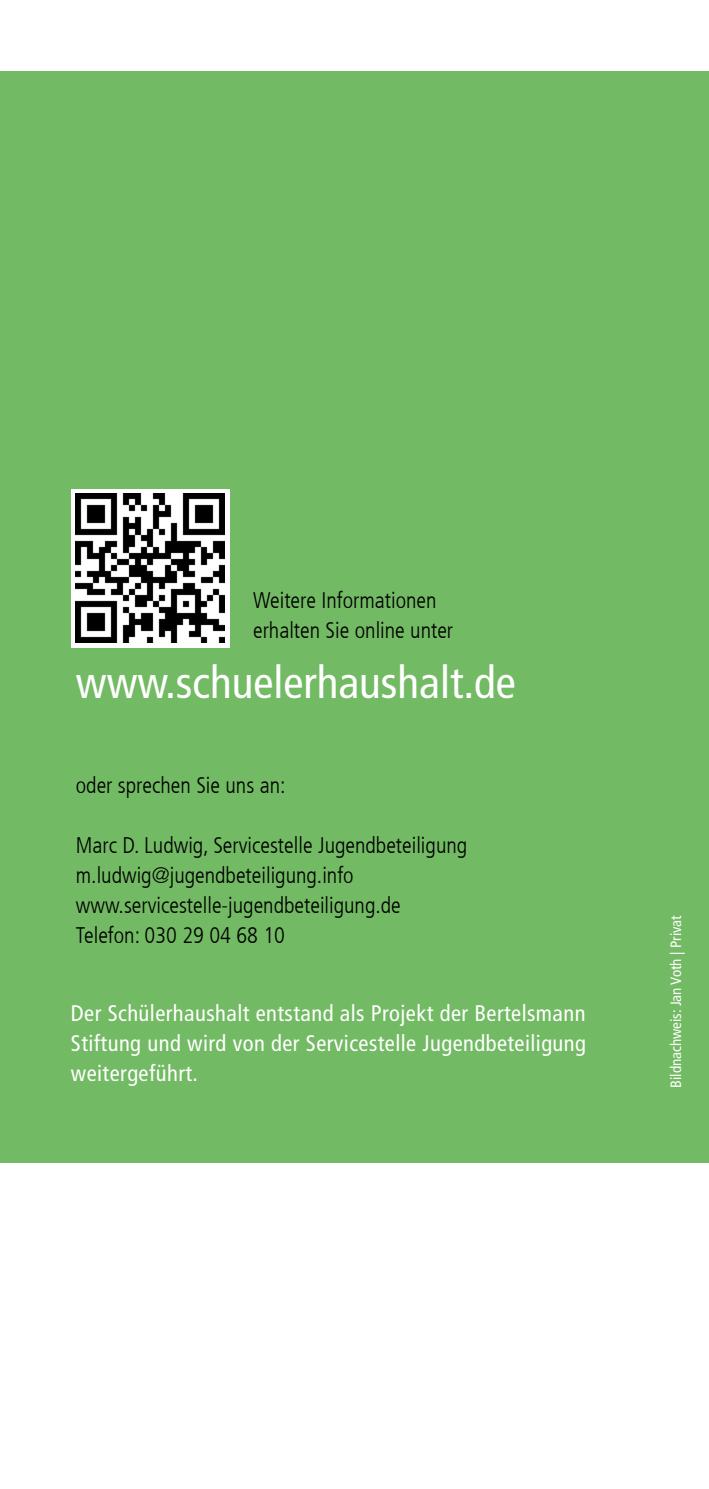
<style>
.page{position:relative;width:709px;height:1489px;background:#fff}
.page>*{position:absolute;margin:0;border:0;box-sizing:border-box;transform-origin:0 0}
.Head{font:condensed 45px "Frutiger LT Com";color:#fff}
.Fließ{font:300 condensed 22.5px/30px "Frutiger LT Com";color:#000}
._01_fließtext{font:condensed 22.5px/30px "Frutiger LT Com";letter-spacing:.02em;color:#fff;text-align:justify}
.t1{font:condensed 15px "Frutiger LT Com";color:#fff}
</style>
<div class="page">
<div style="left:0;top:71px;width:709px;height:1091px;background:#72ba63"></div>
<div style="left:71px;top:489px;width:159px;height:158px;background:#fff"></div>
<img style="left:76px;top:494px;width:149px;height:149px">
<p class="Fließ" style="left:253px;top:585px;width:202px">Weitere Informationen erhalten Sie online unter</p>
<p class="Head" style="left:76px;top:656px;width:441px">www.schuelerhaushalt.de</p>
<p class="Fließ" style="left:76px;top:770px;width:211px">oder sprechen Sie uns an:</p>
<p class="Fließ" style="left:76px;top:830px;width:393px">Marc D. Ludwig, Servicestelle Jugendbeteiligung</p>
<p class="Fließ" style="left:76px;top:860px;width:279px">m.ludwig@jugendbeteiligung.info</p>
<p class="Fließ" style="left:76px;top:890px;width:326px">www.servicestelle-jugendbeteiligung.de</p>
<p class="Fließ" style="left:76px;top:920px;width:211px">Telefon: 030 29 04 68 10</p>
<p class="_01_fließtext" style="left:71px;top:998px;width:516px">Der Schülerhaushalt entstand als Projekt der Bertelsmann Stiftung und wird von der Servicestelle Jugendbeteiligung weitergeführt.</p>
<p class="t1" style="left:667px;top:1087px;width:174px;rotate:-90deg">Bildnachweis: Jan Voth | Privat</p>
</div>
